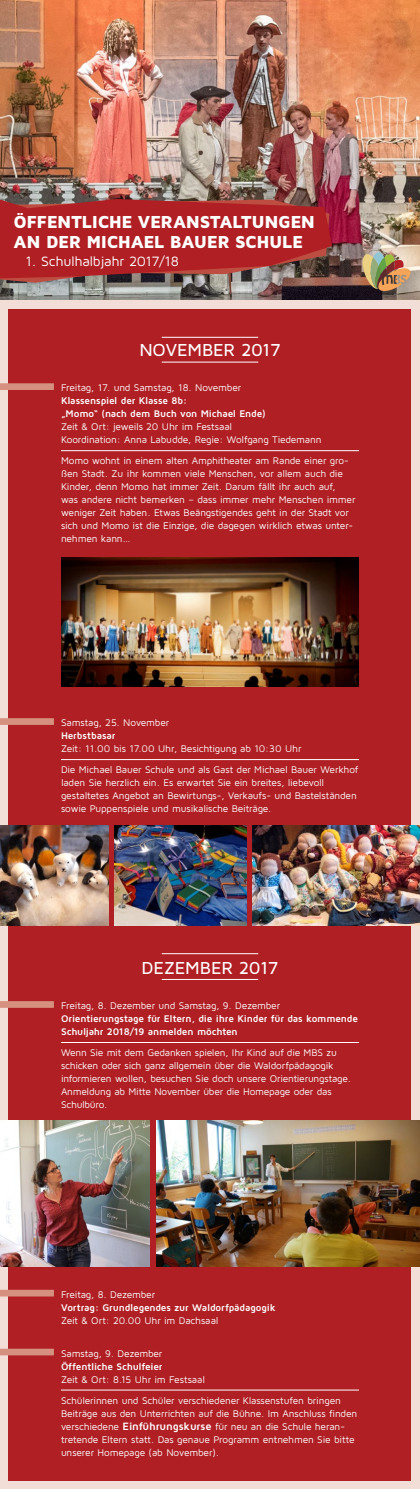
<style>
.page{position:relative;width:420px;height:1489px;background:#fff}
.page>*{position:absolute;margin:0;border:0;box-sizing:border-box;transform-origin:0 0}
.t1{font:900 18px/20px "Maven Pro";letter-spacing:-.025em;color:#fff}
.t2{font:500 18px "Maven Pro";letter-spacing:-.005em;color:#fff}
.t3{font:14px "Maven Pro";letter-spacing:-.015em;color:#fff}
.t4{font:10px/13px "Maven Pro";letter-spacing:-.015em;color:#fff}
.t5{font:700 10px/13px "Maven Pro";letter-spacing:-.015em;color:#fff}
.s1{font-weight:700;font-size:11px}
</style>
<div class="page">
<img style="left:0;top:0;width:420px;height:300px">
<svg style="left:0;top:278px;width:329px;height:5px;background:#7e6863"></svg>
<svg style="left:0;top:199px;width:332px;height:79px;background:#a8282b"></svg>
<div style="left:0;top:300px;width:420px;height:1188px;background:#f3ded7"></div>
<div style="left:9px;top:309px;width:402px;height:1171px;background:#b01f24"></div>
<svg style="left:373px;top:252px;width:11px;height:14px"></svg>
<svg style="left:361px;top:254px;width:49px;height:37px;background:#aa9066"></svg>
<hr style="left:162px;top:978px;width:96px;height:1px;background:#fff">
<hr style="left:162px;top:953px;width:96px;height:1px;background:#fff">
<hr style="left:162px;top:361px;width:96px;height:1px;background:#fff">
<hr style="left:162px;top:337px;width:96px;height:1px;background:#fff">
<hr style="left:61px;top:450px;width:298px;height:1px;background:#fff">
<hr style="left:61px;top:759px;width:298px;height:1px;background:#fff">
<hr style="left:61px;top:1042px;width:298px;height:1px;background:#fff">
<hr style="left:61px;top:1389px;width:298px;height:1px;background:#fff">
<div style="left:0;top:383px;width:54px;height:7px;background:#d6907f"></div>
<div style="left:0;top:718px;width:54px;height:7px;background:#d6907f"></div>
<div style="left:0;top:1001px;width:54px;height:6px;background:#d6907f"></div>
<div style="left:0;top:1348px;width:54px;height:7px;background:#d6907f"></div>
<div style="left:0;top:1289px;width:54px;height:7px;background:#d6907f"></div>
<img style="left:61px;top:557px;width:298px;height:129px">
<img style="left:157px;top:1120px;width:263px;height:145px">
<img style="left:0;top:1119px;width:149px;height:146px">
<img style="left:0;top:825px;width:109px;height:100px">
<img style="left:115px;top:825px;width:131px;height:100px">
<img style="left:252px;top:825px;width:168px;height:100px">
<h1 class="t1" style="left:13px;top:211px;width:303px">ÖFFENTLICHE VERANSTALTUNGEN<br>AN DER MICHAEL BAUER SCHULE</h1>
<h2 class="t3" style="left:26px;top:253px;width:155px">1. Schulhalbjahr 2017/18</h2>
<h1 class="t2" style="left:139px;top:339px;width:143px">NOVEMBER 2017</h1>
<p class="t4" style="left:61px;top:381px;width:182px">Freitag, 17. und Samstag, 18. November</p>
<p class="t5" style="left:61px;top:394px;width:206px">Klassenspiel der Klasse 8b:<br>„Momo“ (nach dem Buch von Michael Ende)</p>
<p class="t4" style="left:61px;top:420px;width:262px">Zeit &amp; Ort: jeweils 20 Uhr im Festsaal<br>Koordination: Anna Labudde, Regie: Wolfgang Tiedemann</p>
<p class="t4" style="left:61px;top:453px;width:296px">Momo wohnt in einem alten Amphitheater am Rande einer gro&shy;ßen Stadt. Zu ihr kommen viele Menschen, vor allem auch die Kinder, denn Momo hat immer Zeit. Darum fällt ihr auch auf,<br>was andere nicht bemerken – dass immer mehr Menschen immer weniger Zeit haben. Etwas Beängstigendes geht in der Stadt vor sich und Momo ist die Einzige, die dagegen wirklich etwas unter&shy;nehmen kann…</p>
<p class="t4" style="left:61px;top:716px;width:110px">Samstag, 25. November</p>
<p class="t5" style="left:61px;top:728px;width:56px">Herbstbasar</p>
<p class="t4" style="left:61px;top:738px;width:298px;line-height:20.5px">Zeit: 11.00 bis 17.00 Uhr, Besichtigung ab 10:30 Uhr<br>Die Michael Bauer Schule und als Gast der Michael Bauer Werkhof</p>
<p class="t4" style="left:61px;top:775px;width:297px">laden Sie herzlich ein. Es erwartet Sie ein breites, liebevoll gestaltetes Angebot an Bewirtungs-, Verkaufs- und Bastelständen sowie Puppenspiele und musikalische Beiträge.</p>
<h1 class="t2" style="left:141px;top:956px;width:138px">DEZEMBER 2017</h1>
<p class="t4" style="left:61px;top:998px;width:220px">Freitag, 8. Dezember und Samstag, 9. Dezember</p>
<p class="t5" style="left:61px;top:1011px;width:298px">Orientierungstage für Eltern, die ihre Kinder für das kommende<br>Schuljahr 2018/19 anmelden möchten</p>
<p class="t4" style="left:61px;top:1045px;width:291px">Wenn Sie mit dem Gedanken spielen, Ihr Kind auf die MBS zu schicken oder sich ganz allgemein über die Waldorfpädagogik informieren wollen, besuchen Sie doch unsere Orientierungstage.<br>Anmeldung ab Mitte November über die Homepage oder das Schulbüro.</p>
<p class="t4" style="left:61px;top:1287px;width:95px">Freitag, 8. Dezember</p>
<p class="t5" style="left:61px;top:1300px;width:216px">Vortrag: Grundlegendes zur Waldorfpädagogik</p>
<p class="t4" style="left:61px;top:1313px;width:159px">Zeit &amp; Ort: 20.00 Uhr im Dachsaal</p>
<p class="t4" style="left:61px;top:1346px;width:103px">Samstag, 9. Dezember</p>
<p class="t5" style="left:61px;top:1359px;width:103px">Öffentliche Schulfeier</p>
<p class="t4" style="left:61px;top:1368px;width:281px;line-height:21px">Zeit &amp; Ort: 8.15 Uhr im Festsaal<br>Schülerinnen und Schüler verschiedener Klassenstufen bringen</p>
<p class="t4" style="left:61px;top:1406px;width:297px">Beiträge aus den Unterrichten auf die Bühne. Im Anschluss finden verschiedene <span class="s1">Einführungskurse</span> für neu an die Schule heran&shy;tretende Eltern statt. Das genaue Programm entnehmen Sie bitte unserer Homepage (ab November).</p>
</div>
